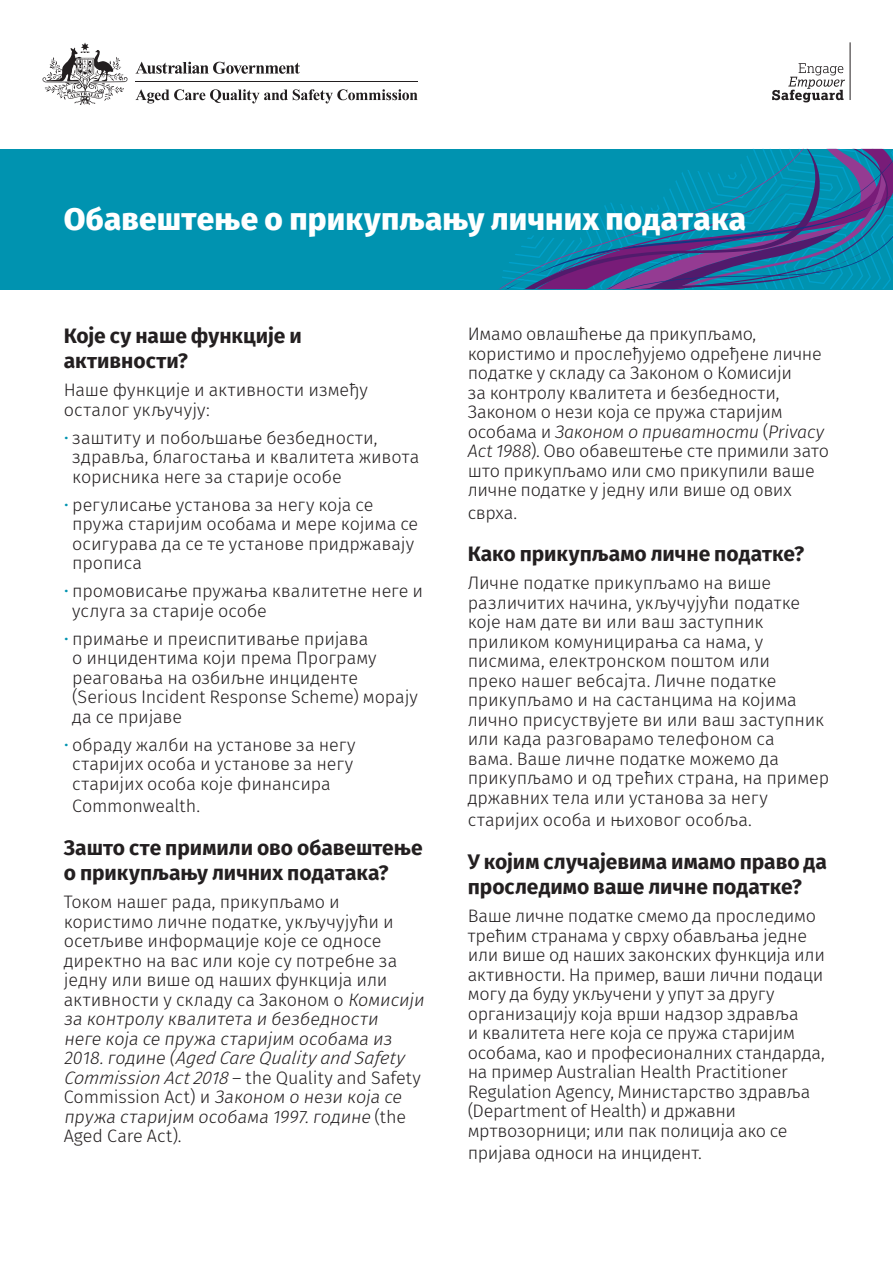
<style>
.page{position:relative;width:893px;height:1263px;background:#fff}
.page>*{position:absolute;margin:0;border:0;box-sizing:border-box;transform-origin:0 0}
.t1{font:800 31.5px "Fira Sans";letter-spacing:.005em;color:#fff}
.t2{font:700 21px/25.5px "Fira Sans";color:#231f20}
.t3{font:300 18px/19.5px "Fira Sans";letter-spacing:-.01em;color:#231f20}
.s1{color:#0093b0}
.s2{font-style:italic}
</style>
<div class="page">
<div style="left:0;top:149px;width:893px;height:140px;background:#0093b0"></div>
<svg style="left:135px;top:89px;width:283px;height:14px"></svg>
<svg style="left:135px;top:62px;width:165px;height:12px"></svg>
<svg style="left:43px;top:43px;width:85px;height:62px"></svg>
<hr style="left:135px;top:81px;width:283px;height:1px;background:#231f20">
<hr style="left:850px;top:42px;width:1px;height:58px;background:#231f20">
<svg style="left:772px;top:63px;width:73px;height:39px"></svg>
<svg style="left:499px;top:149px;width:394px;height:140px"></svg>
<h1 class="t1" style="left:64px;top:192px;width:684px">Обавештење о прикупљању личних података</h1>
<p class="t2" style="left:64px;top:321px;width:240px">Које су наше функције и активности?</p>
<p class="t3" style="left:64px;top:380px;width:306px">Наше функције и активности између осталог укључују:</p>
<p class="t3" style="left:72px;top:428px;width:349px;text-indent:-9px"><span class="s1">•</span> заштиту и побољшање безбедности, здравља, благостања и квалитета живота корисника неге за старије особе</p>
<p class="t3" style="left:72px;top:495px;width:347px;text-indent:-9px"><span class="s1">•</span> регулисање установа за негу која се пружа старијим особама и мере којима се осигурава да се те установе придржавају прописа</p>
<p class="t3" style="left:72px;top:581px;width:352px;text-indent:-9px"><span class="s1">•</span> промовисање пружања квалитетне неге и услуга за старије особе</p>
<p class="t3" style="left:72px;top:629px;width:347px;text-indent:-9px"><span class="s1">•</span> примање и преиспитивање пријава<br>о инцидентима који према Програму реаговања на озбиљне инциденте (Serious Incident Response Scheme) морају да се пријаве</p>
<p class="t3" style="left:72px;top:735px;width:285px;text-indent:-9px"><span class="s1">•</span> обраду жалби на установе за негу старијих особа и установе за негу старијих особа које финансира</p>
<p class="t3" style="left:72px;top:796px;width:129px">Commonwealth.</p>
<p class="t2" style="left:64px;top:833px;width:360px">Зашто сте примили ово обавештење о прикупљању личних података?</p>
<p class="t3" style="left:64px;top:892px;width:365px">Током нашег рада, прикупљамо и користимо личне податке, укључујући и осетљиве информације које се односе директно на вас или које су потребне за једну или више од наших функција или активности у складу са Законом о Комисији за контролу квалитета и безбедности<br>неге која се пружа старијим особама из 2018.године (<span class="s2">Aged Care Quality and Safety Commission Act2018</span> – the Quality and Safety Co m m i ss i o n Act) и Законом о нези која се пружа старијим особама 1997.године (t h e Aged Care Act).</p>
<p class="t3" style="left:468px;top:324px;width:363px">Имамо овлашћење да прикупљамо, користимо и прослеђујемо одређене личне податке у складу са Законом о Комисији<br>за контролу квалитета и безбедности, Законом о нези која се пружа старијим особама и <span class="s2">Законом о приватности</span> (<span class="s2">Privacy Act 1988</span>). Ово обавештење сте примили зато што прикупљамо или смо прикупили ваше личне податке у једну или више од ових</p>
<p class="t3" style="left:468px;top:502px;width:51px">сврха.</p>
<p class="t2" style="left:468px;top:539px;width:338px">Како прикупљамо личне податке?</p>
<p class="t3" style="left:468px;top:573px;width:363px">Личне податке прикупљамо на више различитих начина, укључујући податке које нам дате ви или ваш заступник приликом комуницирања са нама, у писмима, електронском поштом или<br>преко нашег вебсајта. Личне податке прикупљамо и на састанцима на којима лично присуствујете ви или ваш заступник или када разговарамо телефоном са<br>вама. Ваше личне податке можемо да прикупљамо и од трећих страна, на пример државних тела или установа за негу</p>
<p class="t3" style="left:468px;top:810px;width:286px">старијих особа и њиховог особља.</p>
<p class="t2" style="left:468px;top:847px;width:361px">У којим случaјевима имамо право да проследимо ваше личне податке?</p>
<p class="t3" style="left:468px;top:906px;width:359px">Ваше личне податке смемо да проследимо трећим странама у сврху обављања једне или више од наших законских функција или активности. На пример, ваши лични подаци могу да буду укључени у упут за другу организацију која врши надзор здравља<br>и квалитета неге која се пружа старијим особама, као и професионалних стандарда, на пример Australian Health Practitioner Regulation Agency, Министарство здравља (Department of Health) и државни мртвозорници; или пак полиција ако се</p>
<p class="t3" style="left:468px;top:1143px;width:236px">пријава односи на инцидент.</p>
</div>
